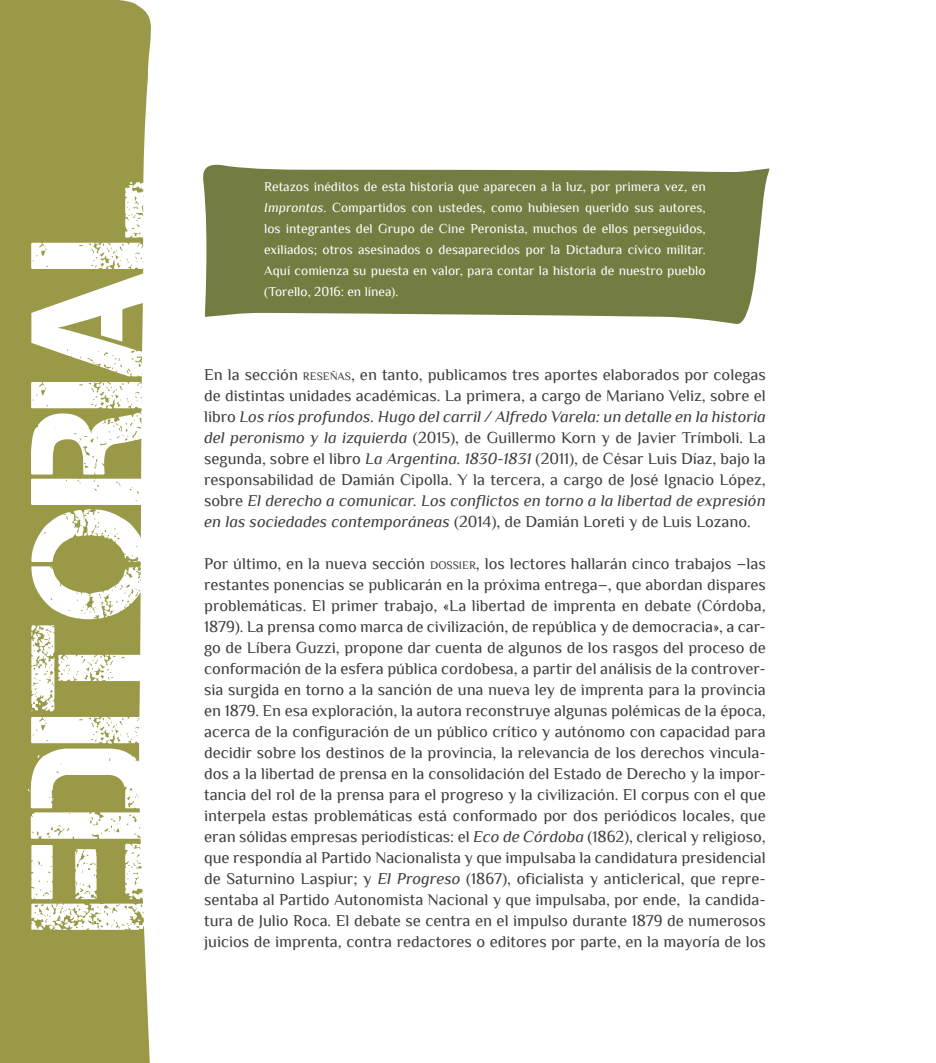
<style>
.page{position:relative;width:936px;height:1063px;background:#fff}
.page>*{position:absolute;margin:0;border:0;box-sizing:border-box;transform-origin:0 0}
.t1{font:165px "Captureit";color:#fff}
.tx_principal{font:16.5px/21px "Philosopher";color:#3e3e3f;text-align:justify}
.cita_a_bando_blanca{font:13.5px/21px "Philosopher";color:#fff;text-align:justify}
.s1{font-style:italic}
.s2{font-size:11.55px}
</style>
<div class="page">
<div style="left:0;top:0;width:151px;height:1063px;background:#999947"></div>
<svg style="left:203px;top:164px;width:566px;height:160px;background:#828b57"></svg>
<h1 class="t1" style="left:-3px;top:930px;width:755px;rotate:-90deg">EDITORIAL</h1>
<p class="cita_a_bando_blanca" style="left:264px;top:176px;width:443px">Retazos inéditos de esta historia que aparecen a la luz, por primera vez, en <span class="s1">Improntas</span>. Compartidos con ustedes, como hubiesen querido sus autores, los integrantes del Grupo de Cine Peronista, muchos de ellos perseguidos, exiliados; otros asesinados o desaparecidos por la Dictadura cívico militar.<br>Aquí comienza su puesta en valor, para contar la historia de nuestro pueblo (Torello, 2016: en línea).</p>
<p class="tx_principal" style="left:204px;top:364px;width:563px">En la sección <span class="s2">RESEÑAS</span>, en tanto, publicamos tres aportes elaborados por colegas de distintas unidades académicas. La primera, a cargo de Mariano Veliz, sobre el libro <span class="s1">Los ríos profundos. Hugo del carril / Alfredo Varela: un detalle en la historia del peronismo y la izquierda</span> (2015), de Guillermo Korn y de Javier Trímboli. La segunda, sobre el libro <span class="s1">La Argentina. 1830-1831</span> (2011), de César Luis Díaz, bajo la responsabilidad de Damián Cipolla. Y la tercera, a cargo de José Ignacio López, sobre <span class="s1">El derecho a comunicar. Los conflictos en torno a la libertad de expresión en las sociedades contemporáneas</span> (2014), de Damián Loreti y de Luis Lozano.</p>
<p class="tx_principal" style="left:204px;top:553px;width:563px">Por último, en la nueva sección <span class="s2">DOSSIER</span>, los lectores hallarán cinco trabajos –las restantes ponencias se publicarán en la próxima entrega–, que abordan dispares problemáticas. El primer trabajo, «La libertad de imprenta en debate (Córdoba, 1879). La prensa como marca de civilización, de república y de democracia», a car&shy;go de Líbera Guzzi, propone dar cuenta de algunos de los rasgos del proceso de conformación de la esfera pública cordobesa, a partir del análisis de la controver&shy;sia surgida en torno a la sanción de una nueva ley de imprenta para la provincia en 1879. En esa exploración, la autora reconstruye algunas polémicas de la época, acerca de la configuración de un público crítico y autónomo con capacidad para decidir sobre los destinos de la provincia, la relevancia de los derechos vincula&shy;dos a la libertad de prensa en la consolidación del Estado de Derecho y la impor&shy;tancia del rol de la prensa para el progreso y la civilización. El corpus con el que interpela estas problemáticas está conformado por dos periódicos locales, que eran sólidas empresas periodísticas: el <span class="s1">Eco de Córdoba</span> (1862), clerical y religioso, que respondía al Partido Nacionalista y que impulsaba la candidatura presidencial de Saturnino Laspiur; y <span class="s1">El Progreso</span> (1867), oficialista y anticlerical, que repre&shy;sentaba al Partido Autonomista Nacional y que impulsaba, por ende, la candida&shy;tura de Julio Roca. El debate se centra en el impulso durante 1879 de numerosos juicios de imprenta, contra redactores o editores por parte, en la mayoría de los</p>
</div>
